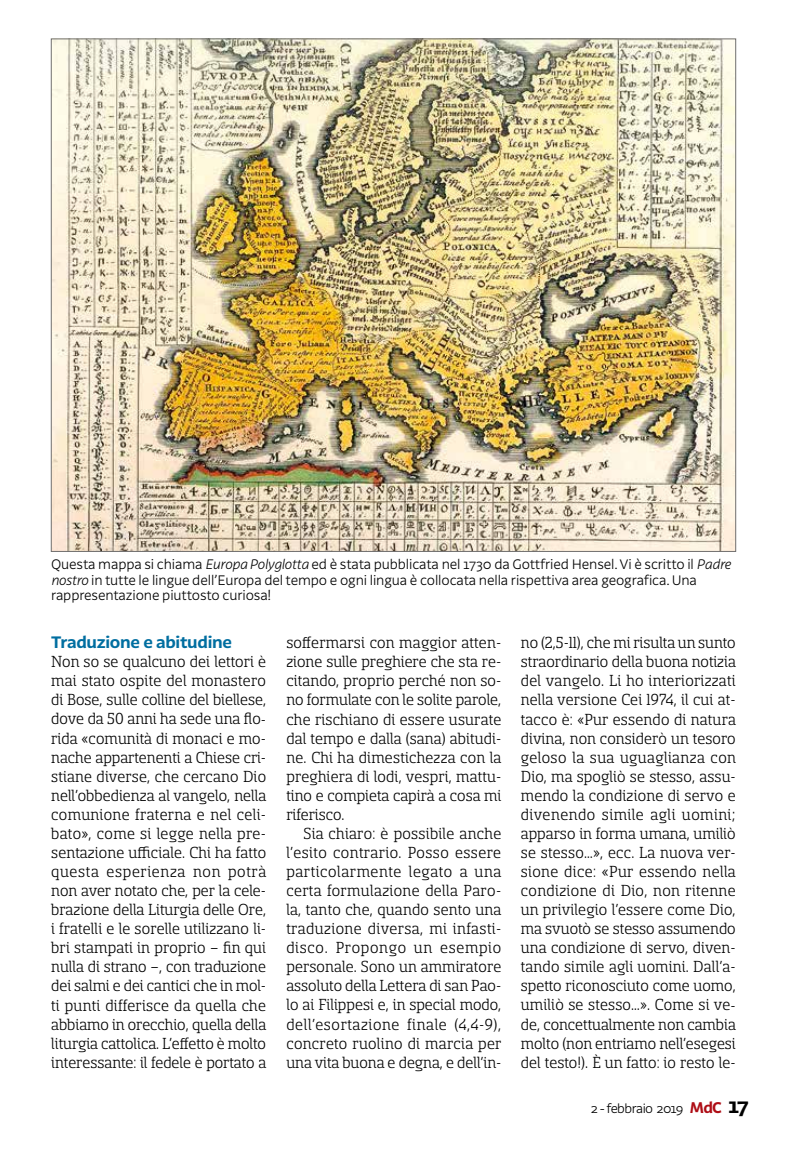
<style>
.page{position:relative;width:804px;height:1149px;background:#fff}
.page>*{position:absolute;margin:0;border:0;box-sizing:border-box;transform-origin:0 0}
.t1{font:17.7px/19px "Sancoale Slab Norm";letter-spacing:.01em;color:#000;text-align:justify;scale:.95 1}
.t2{font:700 16.05px "Latina Essential";letter-spacing:-.02em;color:#006ea0}
.t3{font:300 13.5px/15.5px "Latina Essential";letter-spacing:-.01em;color:#000}
.t4{font:300 12.75px "Latina Essential";letter-spacing:-.05em;color:#000}
.s1{font-style:italic}
.s2{font-weight:700;font-size:15px;color:#ae0e16}
.s3{font-weight:700;font-size:21px}
</style>
<div class="page">
<img style="left:53px;top:41px;width:681px;height:508px">
<p class="t3" style="left:51px;top:556px;width:681px">Questa mappa si chiama <span class="s1">Europa Polyglotta</span> ed è stata pubblicata nel 1730 da Gottfried Hensel. Vi è scritto il <span class="s1">Padre nostro</span> in tutte le lingue dell’Europa del tempo e ogni lingua è collocata nella rispettiva area geografica. Una rappresentazione piuttosto curiosa!</p>
<p class="t2" style="left:51px;top:633px;width:182px">Traduzione e abitudine</p>
<p class="t1" style="left:51px;top:652px;width:228px">Non so se qualcuno dei lettori è mai stato ospite del monastero di Bose, sulle colline del biellese, dove da 50 anni ha sede una flo&shy;rida «comunità di monaci e mo&shy;nache appartenenti a Chiese cri&shy;stiane diverse, che cercano Dio nell’obbedienza al vangelo, nella comunione fraterna e nel celi&shy;bato», come si legge nella pre&shy;sentazione ufficiale. Chi ha fatto questa esperienza non potrà non aver notato che, per la cele&shy;brazione della Liturgia delle Ore, i fratelli e le sorelle utilizzano li&shy;bri stampati in proprio – fin qui nulla di strano –, con traduzione dei salmi e dei cantici che in mol&shy;ti punti differisce da quella che abbiamo in orecchio, quella della liturgia cattolica. L’effetto è molto interessante: il fedele è portato a</p>
<p class="t1" style="left:286px;top:633px;width:228px">soffermarsi con maggior atten&shy;zione sulle preghiere che sta re&shy;citando, proprio perché non so&shy;no formulate con le solite parole, che rischiano di essere usurate dal tempo e dalla (sana) abitudi&shy;ne. Chi ha dimestichezza con la preghiera di lodi, vespri, mattu&shy;tino e compieta capirà a cosa mi riferisco.</p>
<p class="t1" style="left:286px;top:823px;width:228px;text-align:left;text-indent:17px">Sia chiaro: è possibile anche l’esito contrario. Posso essere particolarmente legato a una certa formulazione della Paro&shy;la, tanto che, quando sento una traduzione diversa, mi infasti&shy;disco. Propongo un esempio personale. Sono un ammiratore assoluto della Lettera di san Pao&shy;lo ai Filippesi e, in special modo, dell’esortazione finale (4,4-9), concreto ruolino di marcia per una vita buona e degna, e dell’in-</p>
<p class="t1" style="left:521px;top:633px;width:228px">no (2,5-11), che mi risulta un sunto straordinario della buona notizia del vangelo. Li ho interiorizzati nella versione Cei 1974, il cui at&shy;tacco è: «Pur essendo di natura divina, non considerò un tesoro geloso la sua uguaglianza con Dio, ma spogliò se stesso, assu&shy;mendo la condizione di servo e divenendo simile agli uomini; apparso in forma umana, umiliò se stesso…», ecc. La nuova ver&shy;sione dice: «Pur essendo nella condizione di Dio, non ritenne un privilegio l’essere come Dio, ma svuotò se stesso assumendo una condizione di servo, diven&shy;tando simile agli uomini. Dall’a&shy;spetto riconosciuto come uomo, umiliò se stesso…». Come si ve&shy;de, concettualmente non cambia molto (non entriamo nell’esegesi del testo!). È un fatto: io resto le-</p>
<p class="t4" style="left:591px;top:1100px;width:159px">2 - febbraio 2019 <span class="s2">MdC</span> <span class="s3">17</span></p>
</div>
